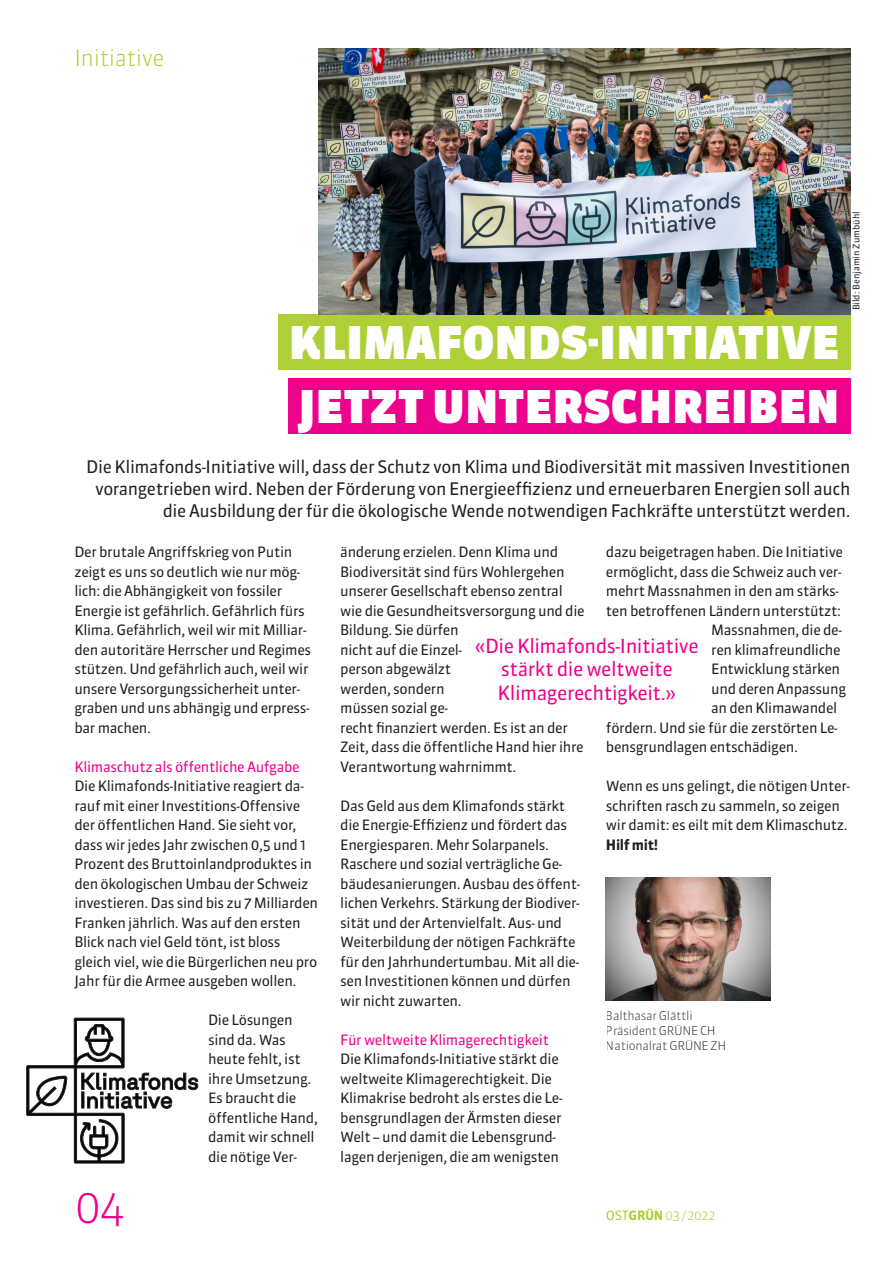
<style>
.page{position:relative;width:893px;height:1263px;background:#fff}
.page>*{position:absolute;margin:0;border:0;box-sizing:border-box;transform-origin:0 0}
.t1{font:900 45px "Sanuk OT";letter-spacing:.01em;color:#fff}
.t2{font:300 45px "Sanuk OT";color:#ed028c}
.t3{font:300 22.5px "Sanuk OT";letter-spacing:-.025em;color:#aed036}
.t4{font:19.5px/23.4px "Sanuk OT";letter-spacing:-.025em;color:#ed028c;text-align:center}
.t5{font:17.25px/22.2px "Sanuk OT";letter-spacing:-.025em;color:#231f20;text-align:right}
.t6{font:14.25px/19.5px "Sanuk OT";letter-spacing:-.025em;color:#231f20}
.t7{font:14.25px "Sanuk OT";letter-spacing:-.025em;color:#ed028c}
.t8{font:300 12.75px "Sanuk OT";color:#aed036}
.t9{font:300 12px/15px "Sanuk OT";letter-spacing:-.025em;color:#231f20}
.t10{font:9px "Sanuk OT";color:#231f20}
.s1{font-weight:700}
.s2{font-weight:400}
</style>
<div class="page">
<img style="left:606px;top:877px;width:165px;height:123px">
<div style="left:288px;top:378px;width:562px;height:56px;background:#ed028c"></div>
<div style="left:278px;top:315px;width:572px;height:55px;background:#aed036"></div>
<svg style="left:27px;top:1018px;width:171px;height:145px"></svg>
<img style="left:319px;top:49px;width:531px;height:266px">
<p class="t3" style="left:74px;top:44px;width:92px">Initiative</p>
<p class="t1" style="left:289px;top:314px;width:552px">KLIMAFONDS-INITIATIVE</p>
<p class="t1" style="left:299px;top:378px;width:542px">JETZT UNTERSCHREIBEN</p>
<p class="t10" style="left:851px;top:310px;width:101px;rotate:-90deg">Bild: Benjamin Zumbühl</p>
<p class="t5" style="left:86px;top:455px;width:766px">Die Klimafonds-Initiative will, dass der Schutz von Klima und Biodiversität mit massiven Investitionen vorangetrieben wird. Neben der Förderung von Energieeffizienz und erneuerbaren Energien soll auch die Ausbildung der für die ökologische Wende notwendigen Fachkräfte unterstützt werden.</p>
<p class="t6" style="left:74px;top:542px;width:238px">Der brutale Angriffskrieg von Putin zeigt es uns so deutlich wie nur mög&shy;lich: die Abhängigkeit von fossiler Energie ist gefährlich. Gefährlich fürs Klima. Gefährlich, weil wir mit Milliar&shy;den autoritäre Herrscher und Regimes stützen. Und gefährlich auch, weil wir unsere Versorgungssicherheit unter&shy;graben und uns abhängig und erpress&shy;bar machen.</p>
<p class="t7" style="left:74px;top:758px;width:227px">Klimaschutz als öffentliche Aufgabe</p>
<p class="t6" style="left:74px;top:776px;width:245px">Die Klimafonds-Initiative reagiert da&shy;rauf mit einer Investitions-Offensive der öffentlichen Hand. Sie sieht vor, dass wir jedes Jahr zwischen 0,5 und 1<br>Prozent des Bruttoinlandproduktes in den ökologischen Umbau der Schweiz investieren. Das sind bis zu 7 Milliarden Franken jährlich. Was auf den ersten Blick nach viel Geld tönt, ist bloss gleich viel, wie die Bürgerlichen neu pro Jahr für die Armee ausgeben wollen.</p>
<p class="t6" style="left:208px;top:1010px;width:111px">Die Lösungen sind da. Was heute fehlt, ist ihre Umsetzung.<br>Es braucht die öffentliche Hand, damit wir schnell die nötige Ver-</p>
<p class="t2" style="left:74px;top:1179px;width:52px">04</p>
<p class="t6" style="left:340px;top:542px;width:246px">änderung erzielen. Denn Klima und<br>Biodiversität sind fürs Wohlergehen unserer Gesellschaft ebenso zentral wie die Gesundheitsversorgung und die<br>Bildung. Sie dürfen<br>nicht auf die Einzel-<br>person abgewälzt<br>werden, sondern<br>müssen sozial ge-<br>recht finanziert werden. Es ist an der<br>Zeit, dass die öffentliche Hand hier ihre<br>Verantwortung wahrnimmt.</p>
<p class="t6" style="left:340px;top:796px;width:241px">Das Geld aus dem Klimafonds stärkt die Energie-Effizienz und fördert das Energiesparen. Mehr Solarpanels.<br>Raschere und sozial verträgliche Ge&shy;bäudesanierungen. Ausbau des öffent&shy;lichen Verkehrs. Stärkung der Biodiver&shy;sität und der Artenvielfalt. Aus- und Weiterbildung der nötigen Fachkräfte für den Jahrhundertumbau. Mit all die&shy;sen Investitionen können und dürfen wir nicht zuwarten.</p>
<p class="t7" style="left:340px;top:1031px;width:210px">Für weltweite Klimagerechtigkeit</p>
<p class="t6" style="left:340px;top:1049px;width:224px">Die Klimafonds-Initiative stärkt die weltweite Klimagerechtigkeit. Die Klimakrise bedroht als erstes die Le&shy;bensgrundlagen der Ärmsten dieser Welt – und damit die Lebensgrund&shy;lagen derjenigen, die am wenigsten</p>
<p class="t6" style="left:606px;top:542px;width:239px">dazu beigetragen haben. Die Initiative</p>
<p class="t6" style="left:606px;top:562px;width:237px">ermöglicht, dass die Schweiz auch ver-</p>
<p class="t6" style="left:606px;top:581px;width:235px">mehrt Massnahmen in den am stärks-</p>
<p class="t6" style="left:606px;top:601px;width:237px">ten betroffenen Ländern unterstützt:</p>
<p class="t6" style="left:711px;top:620px;width:132px">Massnahmen, die de-</p>
<p class="t6" style="left:711px;top:640px;width:131px">ren klimafreundliche</p>
<p class="t6" style="left:711px;top:659px;width:130px">Entwicklung stärken</p>
<p class="t6" style="left:711px;top:679px;width:136px">und deren Anpassung</p>
<p class="t6" style="left:711px;top:698px;width:128px">an den Klimawandel</p>
<p class="t6" style="left:606px;top:718px;width:233px">fördern. Und sie für die zerstörten Le-</p>
<p class="t6" style="left:606px;top:737px;width:194px">bensgrundlagen entschädigen.</p>
<p class="t6" style="left:606px;top:776px;width:246px">Wenn es uns gelingt, die nötigen Unter&shy;schriften rasch zu sammeln, so zeigen wir damit: es eilt mit dem Klimaschutz.<br><span class="s1">Hilf mit!</span></p>
<p class="t4" style="left:475px;top:634px;width:225px">«Die Klimafonds-Initiative stärkt die weltweite<br>Klimagerechtigkeit.»</p>
<p class="t9" style="left:606px;top:1008px;width:122px">Balthasar Glättli<br>Präsident GRÜNE CH<br>Nationalrat GRÜNE ZH</p>
<p class="t8" style="left:606px;top:1207px;width:111px"><span class="s2">OST</span><span class="s1">GRÜN</span> 03 / 2022</p>
</div>
